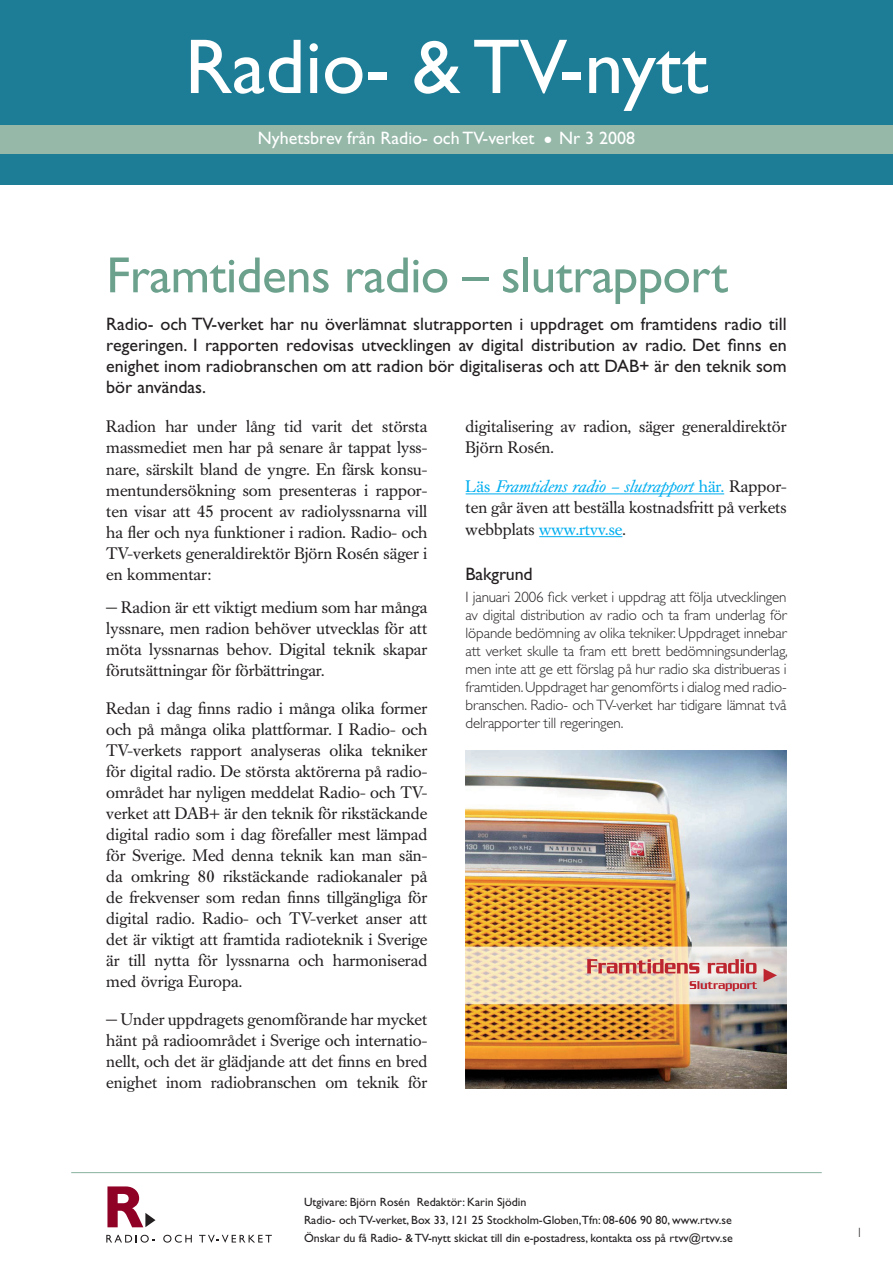
<style>
.page{position:relative;width:893px;height:1263px;background:#fff}
.page>*{position:absolute;margin:0;border:0;box-sizing:border-box;transform-origin:0 0}
.t1{font:78px "Gill Sans";color:#fff}
.t2{font:51px "Gill Sans";letter-spacing:-.01em;color:#6ca28d}
.t3{font:18px/21px "Gill Sans";color:#231f20;text-align:justify}
.t4{font:18px "Gill Sans";color:#fff}
.t5{font:16.5px/21px "Caslon Book BE";color:#231f20;text-align:justify}
.t6{font:300 15px/18px "Gill Sans";letter-spacing:-.01em;color:#231f20;text-align:justify}
.t7{font:300 13.5px "Gill Sans";color:#231f20}
.t8{font:12px/18px "Gill Sans";color:#231f20}
.s1{color:#00aeef}
.s2{font-style:italic;color:#00aeef}
</style>
<div class="page">
<div style="left:0;top:0;width:893px;height:185px;background:#1e7d96"></div>
<hr style="left:71px;top:1172px;width:751px;height:1px;background:#89b19f">
<svg style="left:106px;top:1235px;width:49px;height:7px"></svg>
<svg style="left:163px;top:1235px;width:29px;height:7px"></svg>
<svg style="left:199px;top:1235px;width:73px;height:7px"></svg>
<svg style="left:107px;top:1186px;width:48px;height:41px"></svg>
<div style="left:0;top:125px;width:893px;height:28px;background:#95b8a9"></div>
<hr style="left:466px;top:493px;width:258px;height:1px;background:#00aeef">
<hr style="left:539px;top:536px;width:83px;height:1px;background:#00aeef">
<img style="left:466px;top:750px;width:321px;height:338px">
<h1 class="t1" style="left:185px;top:22px;width:525px">Radio- &amp; TV-nytt</h1>
<p class="t4" style="left:258px;top:128px;width:379px">Nyhetsbrev från Radio- och TV-verket ● Nr 3 2008</p>
<h2 class="t2" style="left:106px;top:246px;width:623px">Framtidens radio – slutrapport</h2>
<p class="t3" style="left:106px;top:314px;width:682px">Radio- och TV-verket har nu överlämnat slutrapporten i uppdraget om framtidens radio till regeringen. I rapporten redovisas utvecklingen av digital distribution av radio. Det finns en enighet inom radiobranschen om att radion bör digitaliseras och att DAB+ är den teknik som bör användas.</p>
<p class="t5" style="left:106px;top:417px;width:323px">Radion har under lång tid varit det största massmediet men har på senare år tappat lyss&shy;nare, särskilt bland de yngre. En färsk konsu&shy;mentundersökning som presenteras i rappor&shy;ten visar att 45 procent av radiolyssnarna vill ha fler och nya funktioner i radion. Radio- och TV-verkets generaldirektör Björn Rosén säger i en kommentar:</p>
<p class="t5" style="left:106px;top:597px;width:323px">− Radion är ett viktigt medium som har många lyssnare, men radion behöver utvecklas för att möta lyssnarnas behov. Digital teknik skapar förutsättningar för förbättringar.</p>
<p class="t5" style="left:106px;top:699px;width:323px">Redan i dag finns radio i många olika former och på många olika plattformar. I Radio- och TV-verkets rapport analyseras olika tekniker för digital radio. De största aktörerna på radio&shy;området har nyligen meddelat Radio- och TV&shy;verket att DAB+ är den teknik för rikstäckande digital radio som i dag förefaller mest lämpad för Sverige. Med denna teknik kan man sän&shy;da omkring 80 rikstäckande radiokanaler på de frekvenser som redan finns tillgängliga för digital radio. Radio- och TV-verket anser att det är viktigt att framtida radioteknik i Sverige är till nytta för lyssnarna och harmoniserad med övriga Europa.</p>
<p class="t5" style="left:106px;top:1010px;width:323px">− Under uppdragets genomförande har mycket hänt på radioområdet i Sverige och internatio&shy;nellt, och det är glädjande att det finns en bred enighet inom radiobranschen om teknik för</p>
<p class="t5" style="left:466px;top:417px;width:323px">digitalisering av radion, säger generaldirektör<br>Björn Rosén.</p>
<p class="t5" style="left:466px;top:476px;width:323px;line-height:21.5px"><span class="s1">Läs</span> <span class="s2">Framtidens radio – slutrapport</span> <span class="s1">här.</span> Rappor&shy;ten går även att beställa kostnadsfritt på verkets webbplats <span class="s1">www.rtvv.se</span>.</p>
<p class="t3" style="left:466px;top:563px;width:69px">Bakgrund</p>
<p class="t6" style="left:466px;top:588px;width:324px">I januari 2006 fick verket i uppdrag att följa utvecklingen av digital distribution av radio och ta fram underlag för löpande bedömning av olika tekniker. Uppdraget innebar att verket skulle ta fram ett brett bedömningsunderlag, men inte att ge ett förslag på hur radio ska distribueras i framtiden. Uppdraget har genomförts i dialog med radio&shy;branschen. Radio- och TV-verket har tidigare lämnat två delrapporter till regeringen.</p>
<p class="t8" style="left:304px;top:1192px;width:430px">Utgivare: Björn Rosén Redaktör: Karin Sjödin<br>Radio- och TV-verket, Box 33, 121 25 Stockholm-Globen,Tfn: 08-606 90 80, www.rtvv.se<br>Önskar du få Radio- &amp; TV-nytt skickat till din e-postadress, kontakta oss på rtvv@rtvv.se</p>
<p class="t7" style="left:856px;top:1224px;width:8px">1</p>
</div>
